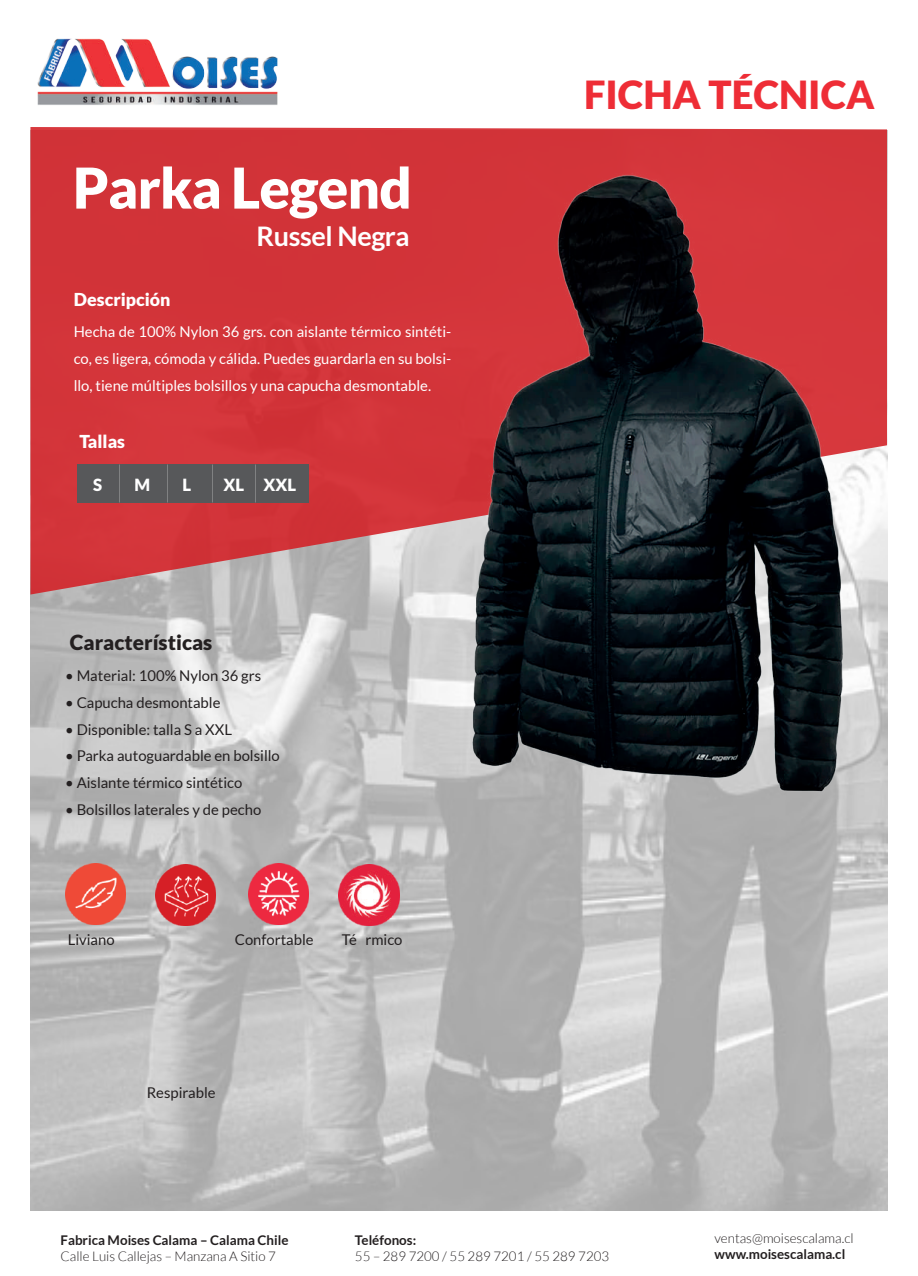
<style>
.page{position:relative;width:918px;height:1276px;background:#fff}
.page>*{position:absolute;margin:0;border:0;box-sizing:border-box;transform-origin:0 0}
.t1{font:900 56.25px "Lato";letter-spacing:-.015em;color:#fff}
.t2{font:900 38.7px "Lato";color:#ee2d36}
.t3{font:700 27px "Lato";letter-spacing:-.015em;color:#fff}
.t4{font:900 20.85px "Lato";color:#231f20}
.t5{font:900 17.85px "Lato";color:#fff}
.t6{font:900 16.8px "Lato";color:#fff}
.t7{font:14.85px "Lato";color:#231f20}
.t8{font:14.85px/26.7px "Lato";color:#fff;text-align:justify}
.t9{font:300 13.35px "Lato";color:#231f20}
.t10{font:700 13.35px "Lato";color:#231f20}
</style>
<div class="page">
<img style="left:30px;top:594px;width:857px;height:616px">
<div style="left:30px;top:127px;width:857px;height:467px;background:#d23439"></div>
<img style="left:37px;top:38px;width:241px;height:67px">
<div style="left:78px;top:464px;width:231px;height:39px;background:#57585a"></div>
<img style="left:339px;top:864px;width:61px;height:61px">
<img style="left:209px;top:161px;width:679px;height:638px">
<img style="left:65px;top:863px;width:61px;height:61px">
<img style="left:155px;top:864px;width:61px;height:61px">
<img style="left:248px;top:863px;width:61px;height:61px">
<h1 class="t1" style="left:73px;top:155px;width:340px">Parka Legend</h1>
<h3 class="t3" style="left:257px;top:221px;width:155px">Russel Negra</h3>
<p class="t5" style="left:74px;top:289px;width:98px">Descripción</p>
<p class="t8" style="left:74px;top:318px;width:379px">Hecha de 100% Nylon 36 grs. con aislante térmico sintéti&shy;co, es ligera, cómoda y cálida. Puedes guardarla en su bolsi&shy;llo, tiene múltiples bolsillos y una capucha desmontable.</p>
<p class="t5" style="left:79px;top:431px;width:47px">Tallas</p>
<p class="t6" style="left:93px;top:475px;width:11px">S</p>
<p class="t6" style="left:135px;top:475px;width:17px">M</p>
<p class="t6" style="left:183px;top:475px;width:10px">L</p>
<p class="t6" style="left:224px;top:475px;width:74px">XL XXL</p>
<h3 class="t4" style="left:70px;top:630px;width:144px">Características</h3>
<p class="t7" style="left:65px;top:667px;width:198px">• Material: 100% Nylon 36 grs</p>
<p class="t7" style="left:65px;top:694px;width:157px">• Capucha desmontable</p>
<p class="t7" style="left:65px;top:721px;width:168px">• Disponible: talla S a XXL</p>
<p class="t7" style="left:65px;top:748px;width:216px">• Parka autoguardable en bolsillo</p>
<p class="t7" style="left:65px;top:774px;width:179px">• Aislante térmico sintético</p>
<p class="t7" style="left:65px;top:801px;width:198px">• Bolsillos laterales y de pecho</p>
<p class="t7" style="left:68px;top:931px;width:48px">Liviano</p>
<p class="t7" style="left:235px;top:931px;width:80px">Confortable</p>
<p class="t7" style="left:342px;top:931px;width:62px">Té rmico</p>
<p class="t7" style="left:147px;top:1084px;width:70px">Respirable</p>
<h2 class="t2" style="left:584px;top:72px;width:292px">FICHA TÉCNICA</h2>
<p class="t10" style="left:61px;top:1232px;width:229px">Fabrica Moises Calama – Calama Chile</p>
<p class="t9" style="left:61px;top:1248px;width:217px">Calle Luis Callejas – Manzana A Sitio 7</p>
<p class="t10" style="left:355px;top:1232px;width:63px">Teléfonos:</p>
<p class="t9" style="left:355px;top:1248px;width:256px">55 – 289 7200 / 55 289 7201 / 55 289 7203</p>
<p class="t9" style="left:715px;top:1231px;width:140px">ventas@moisescalama.cl</p>
<p class="t10" style="left:715px;top:1246px;width:132px">www.moisescalama.cl</p>
</div>
